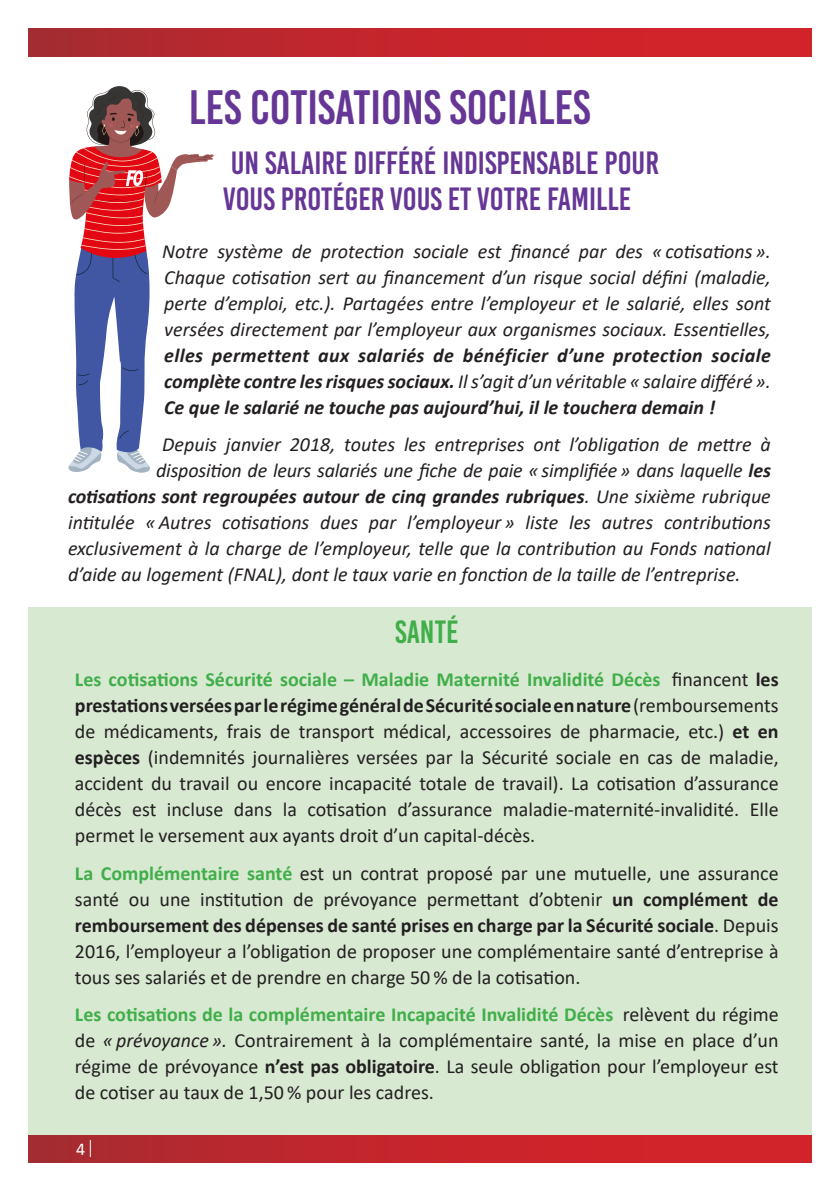
<style>
.page{position:relative;width:840px;height:1191px;background:#fff}
.page>*{position:absolute;margin:0;border:0;box-sizing:border-box;transform-origin:0 0}
.titre{font:48px "Bebas Kai";color:#653695}
.titre-2{font:32px/36px "Bebas Kai";color:#653695}
.titre_dans_carré{font:32px "Bebas Kai";color:#40ae49}
.texte{font:20px/26px "Calibri";color:#231f20;text-align:justify}
.titre-3{font:italic 20px/26px "Calibri";color:#231f20;text-align:justify}
.texte-2{font:italic 20px "Calibri";color:#231f20}
.texte-3{font:italic 700 20px "Calibri";color:#231f20}
.t1{font:18px "Calibri";color:#fff}
.s1{font-weight:700}
.s2{font-weight:400}
.s3{font-weight:700;color:#40ae49}
.s4{font-style:italic}
</style>
<div class="page">
<div style="left:28px;top:1134px;width:783px;height:28px;background:linear-gradient(to right,#aa2b30,#da2128)"></div>
<svg style="left:90px;top:1140px;width:1px;height:17px"></svg>
<div style="left:28px;top:28px;width:783px;height:29px;background:linear-gradient(to right,#aa2b30,#da2128)"></div>
<div style="left:28px;top:607px;width:783px;height:527px;background:#d8e9d2"></div>
<svg style="left:68px;top:86px;width:146px;height:387px"></svg>
<p class="titre" style="left:189px;top:82px;width:403px">LES COTISATIONS SOCIALES</p>
<p class="titre-2" style="left:223px;top:145px;width:437px">UN SALAIRE DIFFÉRÉ INDISPENSABLE POUR<br>VOUS PROTÉGER VOUS ET VOTRE FAMILLE</p>
<p class="titre-3" style="left:162px;top:237px;width:610px">Notre système de protection sociale est financé par des « cotisations ».<br>Chaque cotisation sert au financement d’un risque social défini (maladie, perte d’emploi, etc.). Partagées entre l’employeur et le salarié, elles sont versées directement par l’employeur aux organismes sociaux. Essentielles, <span class="s1">elles permettent aux salariés de bénéficier d’une protection sociale complète contre les risques sociaux.</span> Il s’agit d’un véritable « salaire différé ».<br><span class="s1">Ce que le salarié ne touche pas aujourd’hui, il le touchera demain !</span></p>
<p class="texte-2" style="left:162px;top:430px;width:609px">Depuis janvier 2018, toutes les entreprises ont l’obligation de mettre à</p>
<p class="texte-2" style="left:156px;top:456px;width:616px">disposition de leurs salariés une fiche de paie « simplifiée » dans laquelle <span class="s1">les</span></p>
<p class="texte-3" style="left:68px;top:482px;width:703px">cotisations sont regroupées autour de cinq grandes rubriques<span class="s2">. Une sixième rubrique</span></p>
<p class="texte-2" style="left:68px;top:508px;width:703px">intitulée « Autres cotisations dues par l’employeur » liste les autres contributions</p>
<p class="texte-2" style="left:68px;top:534px;width:703px">exclusivement à la charge de l’employeur, telle que la contribution au Fonds national</p>
<p class="texte-2" style="left:68px;top:560px;width:673px">d’aide au logement (FNAL), dont le taux varie en fonction de la taille de l’entreprise.</p>
<p class="titre_dans_carré" style="left:395px;top:615px;width:65px">SANTÉ</p>
<p class="texte" style="left:75px;top:666px;width:704px"><span class="s3">Les cotisations Sécurité sociale – Maladie Maternité Invalidité Décès</span> financent <span class="s1">les prestations versées par le régime général de Sécurité sociale en nature</span> (remboursements de médicaments, frais de transport médical, accessoires de pharmacie, etc.) <span class="s1">et en espèces</span> (indemnités journalières versées par la Sécurité sociale en cas de maladie, accident du travail ou encore incapacité totale de travail). La cotisation d’assurance décès est incluse dans la cotisation d’assurance maladie-maternité-invalidité. Elle permet le versement aux ayants droit d’un capital-décès.</p>
<p class="texte" style="left:75px;top:859px;width:705px"><span class="s3">La Complémentaire santé</span> est un contrat proposé par une mutuelle, une assurance santé ou une institution de prévoyance permettant d’obtenir <span class="s1">un complément de remboursement des dépenses de santé prises en charge par la Sécurité sociale</span>. Depuis 2016, l’employeur a l’obligation de proposer une complémentaire santé d’entreprise à tous ses salariés et de prendre en charge 50 % de la cotisation.</p>
<p class="texte" style="left:75px;top:1001px;width:705px"><span class="s3">Les cotisations de la complémentaire Incapacité Invalidité Décès</span> relèvent du régime de <span class="s4">« prévoyance ».</span> Contrairement à la complémentaire santé, la mise en place d’un régime de prévoyance <span class="s1">n’est pas obligatoire</span>. La seule obligation pour l’employeur est de cotiser au taux de 1,50 % pour les cadres.</p>
<p class="t1" style="left:76px;top:1136px;width:11px">4</p>
</div>
